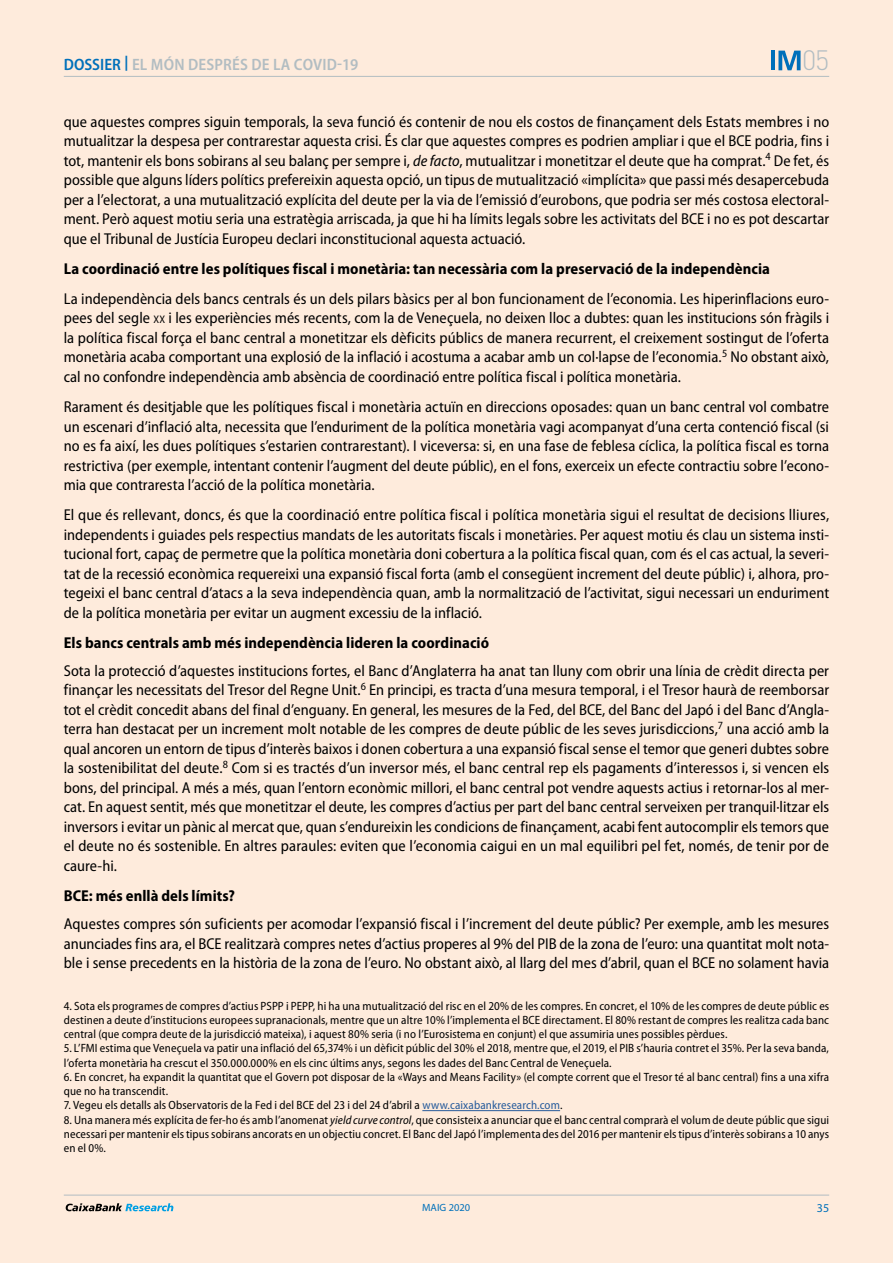
<style>
.page{position:relative;width:893px;height:1263px;background:#fff}
.page>*{position:absolute;margin:0;border:0;box-sizing:border-box;transform-origin:0 0}
.t1{font:300 27.6px "DIN Pro";color:#b2bdc2}
.t2{font:600 semi-condensed 16.5px "Myriad Pro";letter-spacing:.01em;color:#b2bdc2}
.t3{font:semi-condensed 15.75px/19.5px "Myriad Pro";color:#000;text-align:justify}
.t4{font:700 semi-condensed 15.75px "Myriad Pro";letter-spacing:.005em;color:#000}
.t5{font:semi-condensed 12px/14.2px "Myriad Pro";letter-spacing:.01em;color:#000;text-align:justify}
.t6{font:12px "Myriad Pro";color:#0070ba}
.t7{font:10.5px "Myriad Pro";color:#0070ba}
.s1{color:#0070ba}
.s2{font-style:italic}
.s3{font-size:10.95px}
.s4{color:#275b9b}
</style>
<div class="page">
<div style="left:1px;top:0;width:892px;height:1263px;background:#feebdc"></div>
<hr style="left:64px;top:76px;width:765px;height:1px;background:#b2bdc2">
<hr style="left:64px;top:1195px;width:765px;height:1px;background:#b2bdc2">
<svg style="left:66px;top:1203px;width:107px;height:8px"></svg>
<svg style="left:778px;top:51px;width:23px;height:19px"></svg>
<hr style="left:771px;top:51px;width:4px;height:19px;background:#0070ba">
<hr style="left:422px;top:1110px;width:138px;height:1px;background:#275b9b">
<p class="t2" style="left:64px;top:55px;width:296px"><span class="s1">DOSSIER</span> <sup>|</sup> EL MÓN DESPRÉS DE LA COVID-19</p>
<h1 class="t1" style="left:802px;top:39px;width:29px">05</h1>
<p class="t3" style="left:64px;top:112px;width:767px">que aquestes compres siguin temporals, la seva funció és contenir de nou els costos de finançament dels Estats membres i no mutualitzar la despesa per contrarestar aquesta crisi. És clar que aquestes compres es podrien ampliar i que el BCE podria, fins i tot, mantenir els bons sobirans al seu balanç per sempre i, <span class="s2">de facto</span>, mutualitzar i monetitzar el deute que ha comprat.<sup>4</sup> De fet, és possible que alguns líders polítics prefereixin aquesta opció, un tipus de mutualització «implícita» que passi més desapercebuda per a l’electorat, a una mutualització explícita del deute per la via de l’emissió d’eurobons, que podria ser més costosa electoral&shy;ment. Però aquest motiu seria una estratègia arriscada, ja que hi ha límits legals sobre les activitats del BCE i no es pot descartar que el Tribunal de Justícia Europeu declari inconstitucional aquesta actuació.</p>
<p class="t4" style="left:64px;top:260px;width:708px">La coordinació entre les polítiques fiscal i monetària: tan necessària com la preservació de la independència</p>
<p class="t3" style="left:64px;top:289px;width:767px">La independència dels bancs centrals és un dels pilars bàsics per al bon funcionament de l’economia. Les hiperinflacions euro&shy;pees del segle <span class="s3">xx</span> i les experiències més recents, com la de Veneçuela, no deixen lloc a dubtes: quan les institucions són fràgils i la política fiscal força el banc central a monetitzar els dèficits públics de manera recurrent, el creixement sostingut de l’oferta monetària acaba comportant una explosió de la inflació i acostuma a acabar amb un col·lapse de l’economia.<sup>5</sup> No obstant això, cal no confondre independència amb absència de coordinació entre política fiscal i política monetària.</p>
<p class="t3" style="left:64px;top:397px;width:767px">Rarament és desitjable que les polítiques fiscal i monetària actuïn en direccions oposades: quan un banc central vol combatre un escenari d’inflació alta, necessita que l’enduriment de la política monetària vagi acompanyat d’una certa contenció fiscal (si no es fa així, les dues polítiques s’estarien contrarestant). I viceversa: si, en una fase de feblesa cíclica, la política fiscal es torna restrictiva (per exemple, intentant contenir l’augment del deute públic), en el fons, exerceix un efecte contractiu sobre l’econo&shy;mia que contraresta l’acció de la política monetària.</p>
<p class="t3" style="left:64px;top:505px;width:767px">El que és rellevant, doncs, és que la coordinació entre política fiscal i política monetària sigui el resultat de decisions lliures, independents i guiades pels respectius mandats de les autoritats fiscals i monetàries. Per aquest motiu és clau un sistema insti&shy;tucional fort, capaç de permetre que la política monetària doni cobertura a la política fiscal quan, com és el cas actual, la severi&shy;tat de la recessió econòmica requereixi una expansió fiscal forta (amb el consegüent increment del deute públic) i, alhora, pro&shy;tegeixi el banc central d’atacs a la seva independència quan, amb la normalització de l’activitat, sigui necessari un enduriment de la política monetària per evitar un augment excessiu de la inflació.</p>
<p class="t4" style="left:64px;top:634px;width:427px">Els bancs centrals amb més independència lideren la coordinació</p>
<p class="t3" style="left:64px;top:661px;width:767px">Sota la protecció d’aquestes institucions fortes, el Banc d’Anglaterra ha anat tan lluny com obrir una línia de crèdit directa per finançar les necessitats del Tresor del Regne Unit.<sup>6</sup> En principi, es tracta d’una mesura temporal, i el Tresor haurà de reemborsar tot el crèdit concedit abans del final d’enguany. En general, les mesures de la Fed, del BCE, del Banc del Japó i del Banc d’Angla&shy;terra han destacat per un increment molt notable de les compres de deute públic de les seves jurisdiccions,<sup>7</sup> una acció amb la qual ancoren un entorn de tipus d’interès baixos i donen cobertura a una expansió fiscal sense el temor que generi dubtes sobre la sostenibilitat del deute.<sup>8</sup> Com si es tractés d’un inversor més, el banc central rep els pagaments d’interessos i, si vencen els bons, del principal. A més a més, quan l’entorn econòmic millori, el banc central pot vendre aquests actius i retornar-los al mer&shy;cat. En aquest sentit, més que monetitzar el deute, les compres d’actius per part del banc central serveixen per tranquil·litzar els inversors i evitar un pànic al mercat que, quan s’endureixin les condicions de finançament, acabi fent autocomplir els temors que el deute no és sostenible. En altres paraules: eviten que l’economia caigui en un mal equilibri pel fet, només, de tenir por de caure-hi.</p>
<p class="t4" style="left:64px;top:887px;width:173px">BCE: més enllà dels límits?</p>
<p class="t3" style="left:64px;top:914px;width:767px">Aquestes compres són suficients per acomodar l’expansió fiscal i l’increment del deute públic? Per exemple, amb les mesures anunciades fins ara, el BCE realitzarà compres netes d’actius properes al 9% del PIB de la zona de l’euro: una quantitat molt nota&shy;ble i sense precedents en la història de la zona de l’euro. No obstant això, al llarg del mes d’abril, quan el BCE no solament havia</p>
<p class="t5" style="left:64px;top:999px;width:767px">4. Sota els programes de compres d’actius PSPP i PEPP, hi ha una mutualització del risc en el 20% de les compres. En concret, el 10% de les compres de deute públic es destinen a deute d’institucions europees supranacionals, mentre que un altre 10% l’implementa el BCE directament. El 80% restant de compres les realitza cada banc central (que compra deute de la jurisdicció mateixa), i aquest 80% seria (i no l’Eurosistema en conjunt) el que assumiria unes possibles pèrdues.</p>
<p class="t5" style="left:64px;top:1041px;width:767px">5. L’FMI estima que Veneçuela va patir una inflació del 65,374% i un dèficit públic del 30% el 2018, mentre que, el 2019, el PIB s’hauria contret el 35%. Per la seva banda, l’oferta monetària ha crescut el 350.000.000% en els cinc últims anys, segons les dades del Banc Central de Veneçuela.</p>
<p class="t5" style="left:64px;top:1070px;width:767px">6. En concret, ha expandit la quantitat que el Govern pot disposar de la «Ways and Means Facility» (el compte corrent que el Tresor té al banc central) fins a una xifra que no ha transcendit.</p>
<p class="t5" style="left:64px;top:1098px;width:500px">7. Vegeu els detalls als Observatoris de la Fed i del BCE del 23 i del 24 d’abril a <span class="s4">www.caixabankresearch.com</span>.</p>
<p class="t5" style="left:64px;top:1113px;width:767px">8. Una manera més explícita de fer-ho és amb l’anomenat <span class="s2">yield curve control</span>, que consisteix a anunciar que el banc central comprarà el volum de deute públic que sigui necessari per mantenir els tipus sobirans ancorats en un objectiu concret. El Banc del Japó l’implementa des del 2016 per mantenir els tipus d’interès sobirans a 10 anys en el 0%.</p>
<p class="t7" style="left:422px;top:1201px;width:50px">MAIG 2020</p>
<p class="t6" style="left:817px;top:1201px;width:14px">35</p>
</div>
